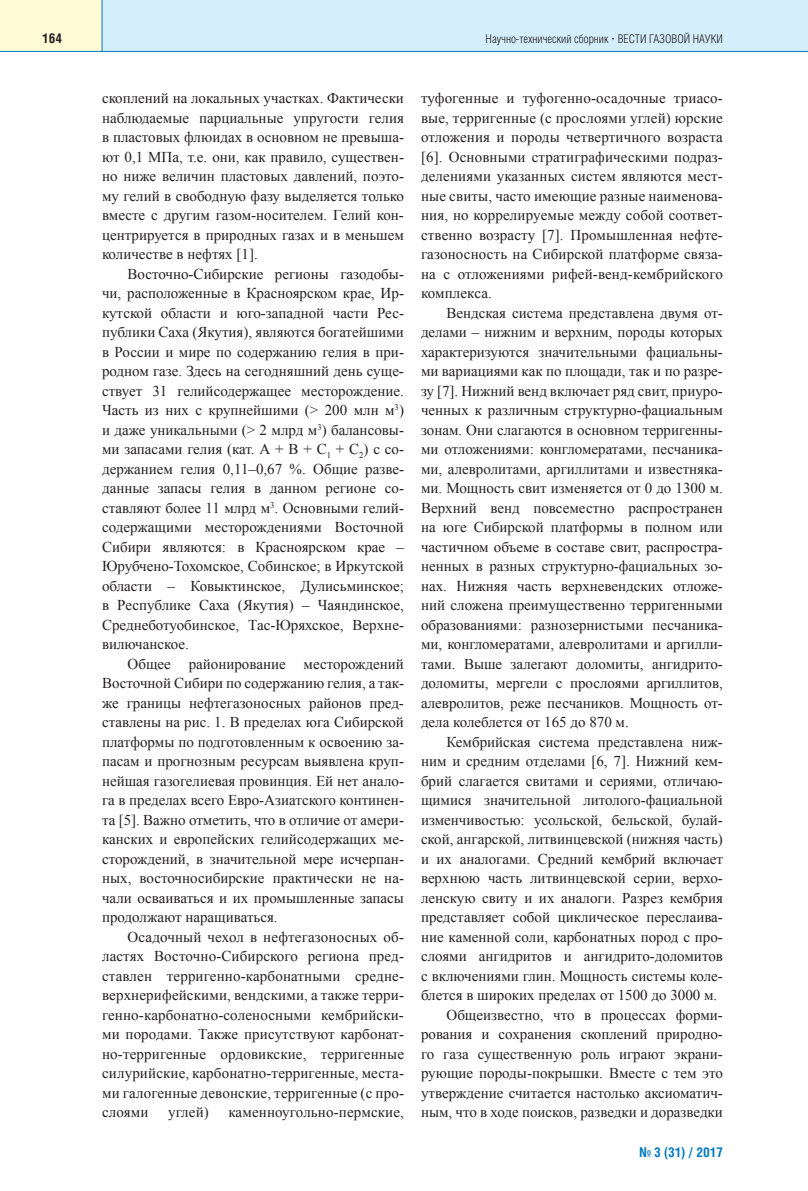
<style>
.page{position:relative;width:808px;height:1191px;background:#fff}
.page>*{position:absolute;margin:0;border:0;box-sizing:border-box;transform-origin:0 0}
.t1{font:15px/19.5px "Times New Roman";color:#231f20;text-align:justify}
.t2{font:700 13.5px "Helios Cond";color:#0079c2}
.t3{font:700 13.5px "Helios Cond";color:#231f20}
.t4{font:300 12px "Helios Cond";color:#231f20}
.s1{font-family:"Times New Roman";font-weight:700}
</style>
<div class="page">
<div style="left:102px;top:0;width:706px;height:51px;background:#d4effb"></div>
<div style="left:0;top:0;width:102px;height:51px;background:#fffbd6"></div>
<hr style="left:0;top:51px;width:808px;height:1px;background:#0079c2">
<hr style="left:102px;top:0;width:1px;height:51px;background:#0079c2">
<p class="t3" style="left:43px;top:33px;width:21px">164</p>
<p class="t4" style="left:486px;top:34px;width:239px">Научно-технический сборник <span class="s1">·</span> ВЕСТИ ГАЗОВОЙ НАУКИ</p>
<p class="t1" style="left:102px;top:88px;width:303px">скоплений на локальных участках. Фактически наблюдаемые парциальные упругости гелия в пластовых флюидах в основном не превыша&shy;ют 0,1 МПа, т.е. они, как правило, существен&shy;но ниже величин пластовых давлений, поэто&shy;му гелий в свободную фазу выделяется только вместе с другим газом-носителем. Гелий кон&shy;центрируется в природных газах и в меньшем количестве в нефтях [1].</p>
<p class="t1" style="left:102px;top:264px;width:303px;text-indent:26px">Восточно-Сибирские регионы газодобы&shy;чи, расположенные в Красноярском крае, Ир&shy;кутской области и юго-западной части Рес&shy;публики Саха (Якутия), являются богатейшими в России и мире по содержанию гелия в при&shy;родном газе. Здесь на сегодняшний день суще&shy;ствует 31 гелийсодержащее месторождение.<br>Часть из них с крупнейшими (&gt; 200 млн м<sup>3</sup>) и даже уникальными (&gt; 2 млрд м<sup>3</sup>) балансовы&shy;ми запасами гелия (кат. А + В + С<sub>1</sub> + С<sub>2</sub>) с со&shy;держанием гелия 0,11–0,67 %. Общие разве&shy;данные запасы гелия в данном регионе со&shy;ставляют более 11 млрд м<sup>3</sup>. Основными гелий&shy;содержащими месторождениями Восточной Сибири являются: в Красноярском крае – Юрубчено-Тохомское, Собинское; в Иркутской области – Ковыктинское, Дулисьминское; в Республике Саха (Якутия) – Чаяндинское, Среднеботуобинское, Тас-Юряхское, Верхне&shy;вилючанское.</p>
<p class="t1" style="left:102px;top:654px;width:303px;text-indent:26px">Общее районирование месторождений Восточной Сибири по содержанию гелия, а так&shy;же границы нефтегазоносных районов пред&shy;ставлены на рис. 1. В пределах юга Сибирской платформы по подготовленным к освоению за&shy;пасам и прогнозным ресурсам выявлена круп&shy;нейшая газогелиевая провинция. Ей нет анало&shy;га в пределах всего Евро-Азиатского континен&shy;та [5]. Важно отметить, что в отличие от амери&shy;канских и европейских гелийсодержащих ме&shy;сторождений, в значительной мере исчерпан&shy;ных, восточносибирские практически не на&shy;чали осваиваться и их промышленные запасы продолжают наращиваться.</p>
<p class="t1" style="left:102px;top:927px;width:303px;text-indent:26px">Осадочный чехол в нефтегазоносных об&shy;ластях Восточно-Сибирского региона пред&shy;ставлен терригенно-карбонатными средне&shy;верхнерифейскими, вендскими, а также терри&shy;генно-карбонатно-соленосными кембрийски&shy;ми породами. Также присутствуют карбонат&shy;но-терригенные ордовикские, терригенные силурийские, карбонатно-терригенные, места&shy;ми галогенные девонские, терригенные (с про&shy;слоями</p>
<p class="t1" style="left:168px;top:1102px;width:42px">углей)</p>
<p class="t1" style="left:228px;top:1102px;width:177px">каменноугольно-пермские,</p>
<p class="t1" style="left:421px;top:88px;width:303px">туфогенные и туфогенно-осадочные триасо&shy;вые, терригенные (с прослоями углей) юрские отложения и породы четвертичного возраста [6]. Основными стратиграфическими подраз&shy;делениями указанных систем являются мест&shy;ные свиты, часто имеющие разные наименова&shy;ния, но коррелируемые между собой соответ&shy;ственно возрасту [7]. Промышленная нефте&shy;газоносность на Сибирской платформе связа&shy;на с отложениями рифей-венд-кембрийского комплекса.</p>
<p class="t1" style="left:421px;top:303px;width:303px;text-indent:26px">Вендская система представлена двумя от&shy;делами – нижним и верхним, породы которых характеризуются значительными фациальны&shy;ми вариациями как по площади, так и по разре&shy;зу [7]. Нижний венд включает ряд свит, приуро&shy;ченных к различным структурно-фациальным зонам. Они слагаются в основном терригенны&shy;ми отложениями: конгломератами, песчаника&shy;ми, алевролитами, аргиллитами и известняка&shy;ми. Мощность свит изменяется от 0 до 1300 м.<br>Верхний венд повсеместно распространен на юге Сибирской платформы в полном или частичном объеме в составе свит, распростра&shy;ненных в разных структурно-фациальных зо&shy;нах. Нижняя часть верхневендских отложе&shy;ний сложена преимущественно терригенными образованиями: разнозернистыми песчаника&shy;ми, конгломератами, алевролитами и аргилли&shy;тами. Выше залегают доломиты, ангидрито&shy;доломиты, мергели с прослоями аргиллитов, алевролитов, реже песчаников. Мощность от&shy;дела колеблется от 165 до 870 м.</p>
<p class="t1" style="left:446px;top:732px;width:278px">Кембрийская система представлена ниж-</p>
<p class="t1" style="left:421px;top:751px;width:303px">ним и средним отделами [6, 7]. Нижний кем-</p>
<p class="t1" style="left:421px;top:771px;width:303px">брий слагается свитами и сериями, отличаю-</p>
<p class="t1" style="left:421px;top:790px;width:303px">щимися значительной литолого-фациальной</p>
<p class="t1" style="left:421px;top:810px;width:303px">изменчивостью: усольской, бельской, булай-</p>
<p class="t1" style="left:421px;top:829px;width:303px">ской, ангарской, литвинцевской (нижняя часть)</p>
<p class="t1" style="left:421px;top:849px;width:303px">и их аналогами. Средний кембрий включает</p>
<p class="t1" style="left:421px;top:868px;width:303px">верхнюю часть литвинцевской серии, верхо-</p>
<p class="t1" style="left:421px;top:888px;width:303px">ленскую свиту и их аналоги. Разрез кембрия</p>
<p class="t1" style="left:421px;top:907px;width:303px">представляет собой циклическое переслаива-</p>
<p class="t1" style="left:421px;top:927px;width:303px">ние каменной соли, карбонатных пород с про-</p>
<p class="t1" style="left:421px;top:946px;width:303px">слоями ангидритов и ангидрито-доломитов</p>
<p class="t1" style="left:421px;top:966px;width:303px">с включениями глин. Мощность системы коле-</p>
<p class="t1" style="left:421px;top:985px;width:298px">блется в широких пределах от 1500 до 3000 м.</p>
<p class="t1" style="left:446px;top:1005px;width:278px">Общеизвестно, что в процессах форми-</p>
<p class="t1" style="left:421px;top:1024px;width:303px">рования и сохранения скоплений природно-</p>
<p class="t1" style="left:421px;top:1044px;width:303px">го газа существенную роль играют экрани-</p>
<p class="t1" style="left:421px;top:1063px;width:303px">рующие породы-покрышки. Вместе с тем это</p>
<p class="t1" style="left:421px;top:1083px;width:303px">утверждение считается настолько аксиоматич-</p>
<p class="t1" style="left:421px;top:1102px;width:303px">ным, что в ходе поисков, разведки и доразведки</p>
<p class="t2" style="left:639px;top:1147px;width:85px">№ 3 (31) / 2017</p>
</div>
